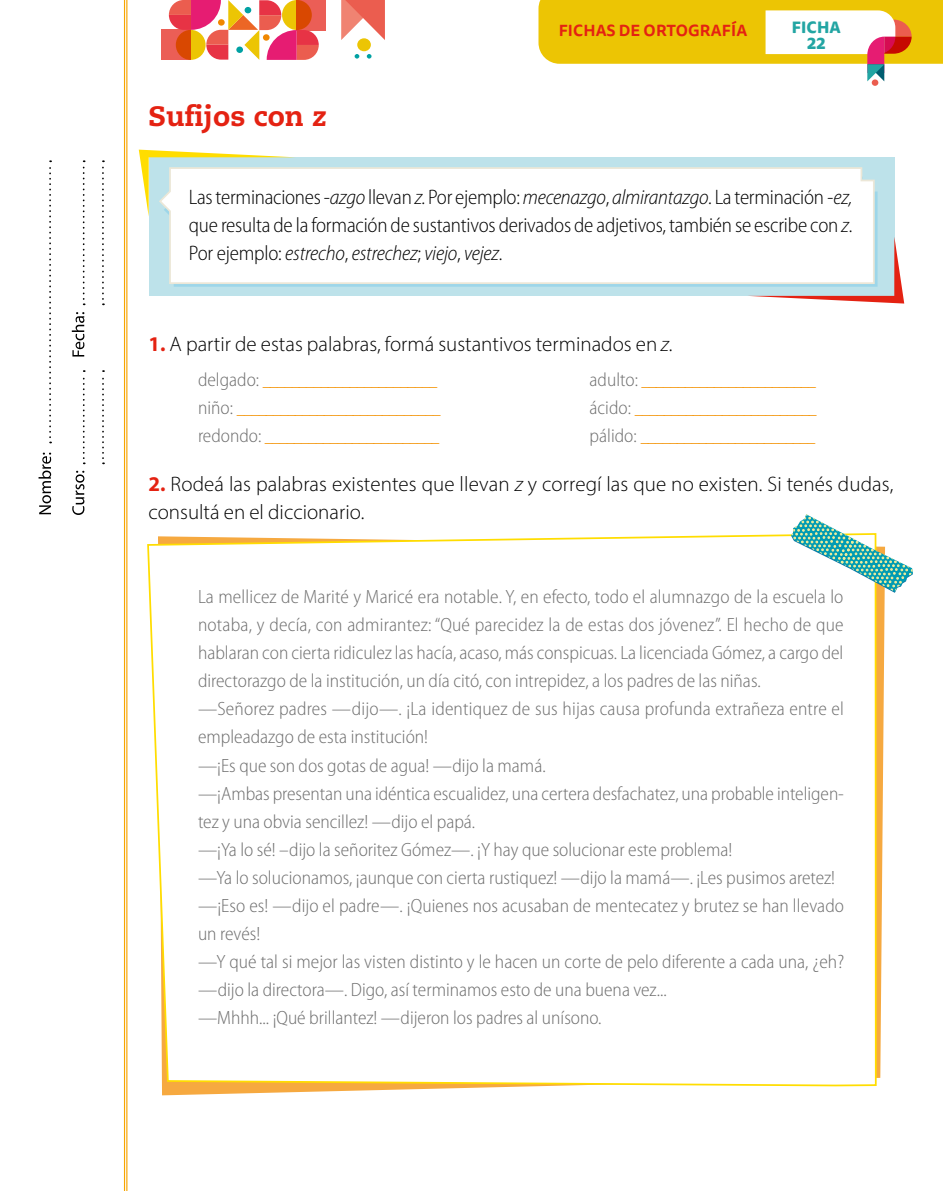
<style>
.page{position:relative;width:943px;height:1191px;background:#fff}
.page>*{position:absolute;margin:0;border:0;box-sizing:border-box;transform-origin:0 0}
.Titulo_Fichas{font:800 28px "Caecilia LT Std";color:#e42212}
.Teoria_Fichas{font:300 semi-condensed 21px/28px "Myriad Pro";letter-spacing:-.01em;color:#000;text-align:justify}
.Consigna_123{font:300 21px/28px "Myriad Pro";color:#000}
.Desarrollo_txt_en_ac{font:300 semi-condensed 19.25px/28px "Myriad Pro";color:#6e6e6e}
.t1{font:800 15.92px/15.6px "Tisa Sans Pro";letter-spacing:.01em;color:#22a5a3;text-align:center}
.Desarrollo_txt_en_ac-2{font:300 semi-condensed 15.75px "Myriad Pro";color:#f39100}
.Desarrollo_txt_en_ac-3{font:300 15.75px "Myriad Pro";color:#f39100}
.t2{font:700 15.75px "Tisa Sans Pro";letter-spacing:.01em;color:#e42212}
.s1{font-style:italic}
.s2{font-weight:700;color:#e42212}
.s3{font-stretch:semi-condensed;font-size:19.25px;color:#6e6e6e}
.s4{font-size:19.25px;color:#6e6e6e}
</style>
<div class="page">
<div style="left:871px;top:79px;width:7px;height:7px;background:#eb5d4f;border-radius:50%"></div>
<svg style="left:538px;top:0;width:405px;height:81px"></svg>
<hr style="left:124px;top:0;width:1px;height:1191px;background:#f7a500">
<hr style="left:126px;top:0;width:1px;height:1191px;background:#f7a500">
<svg style="left:102px;top:370px;width:2px;height:94px"></svg>
<svg style="left:102px;top:160px;width:2px;height:145px"></svg>
<svg style="left:162px;top:593px;width:723px;height:502px"></svg>
<svg style="left:147px;top:534px;width:730px;height:552px"></svg>
<svg style="left:791px;top:514px;width:122px;height:79px"></svg>
<div style="left:149px;top:157px;width:745px;height:139px;background:#bde2ea"></div>
<svg style="left:139px;top:150px;width:156px;height:66px"></svg>
<div style="left:158px;top:166px;width:717px;height:119px;background:#fff"></div>
<svg style="left:747px;top:237px;width:157px;height:66px"></svg>
<div style="left:161px;top:30px;width:30px;height:30px;background:#eb5e56"></div>
<div style="left:296px;top:0;width:30px;height:30px;background:#eb5e56"></div>
<svg style="left:169px;top:0;width:150px;height:60px"></svg>
<div style="left:263px;top:34px;width:6px;height:7px;background:#f08700;border-radius:50%"></div>
<div style="left:236px;top:47px;width:7px;height:6px;background:#00a1a3;border-radius:50%"></div>
<svg style="left:341px;top:0;width:44px;height:40px"></svg>
<div style="left:357px;top:38px;width:14px;height:13px;background:#ecc504;border-radius:50%"></div>
<svg style="left:367px;top:54px;width:4px;height:5px"></svg>
<svg style="left:354px;top:54px;width:5px;height:5px"></svg>
<svg style="left:39px;top:452px;width:12px;height:62px"></svg>
<svg style="left:72px;top:471px;width:12px;height:44px"></svg>
<svg style="left:72px;top:312px;width:12px;height:44px"></svg>
<svg style="left:49px;top:160px;width:2px;height:283px"></svg>
<svg style="left:83px;top:370px;width:2px;height:94px"></svg>
<svg style="left:83px;top:160px;width:2px;height:145px"></svg>
<p class="Titulo_Fichas" style="left:148px;top:99px;width:180px">Sufijos con <span class="s1">z</span></p>
<p class="t2" style="left:559px;top:19px;width:190px">FICHAS DE ORTOGRAFÍA</p>
<p class="t1" style="left:791px;top:20px;width:51px">FICHA<br>22</p>
<p class="Teoria_Fichas" style="left:189px;top:182px;width:665px">Las terminaciones -<span class="s1">azgo</span> llevan <span class="s1">z.</span> Por ejemplo: <span class="s1">mecenazgo</span>, <span class="s1">almirantazgo</span>. La terminación <span class="s1">-ez, </span>que resulta de la formación de sustantivos derivados de adjetivos, también se escribe con <span class="s1">z</span>.<br>Por ejemplo: <span class="s1">estrecho</span>, <span class="s1">estrechez</span>; <span class="s1">viejo</span>, <span class="s1">vejez</span>.</p>
<p class="Consigna_123" style="left:148px;top:330px;width:525px"><span class="s2">1.</span> A partir de estas palabras, formá sustantivos terminados en <span class="s1">z</span>.</p>
<p class="Desarrollo_txt_en_ac-3" style="left:198px;top:371px;width:241px"><span class="s3">delgado:</span> ________________________</p>
<p class="Desarrollo_txt_en_ac-3" style="left:589px;top:371px;width:228px"><span class="s3">adulto:</span> ________________________</p>
<p class="Desarrollo_txt_en_ac-2" style="left:198px;top:400px;width:244px"><span class="s4">niño:</span> ____________________________</p>
<p class="Desarrollo_txt_en_ac-2" style="left:589px;top:400px;width:229px"><span class="s4">ácido:</span> _________________________</p>
<p class="Desarrollo_txt_en_ac-2" style="left:198px;top:428px;width:243px"><span class="s4">redondo:</span> ________________________</p>
<p class="Desarrollo_txt_en_ac-2" style="left:589px;top:428px;width:227px"><span class="s4">pálido:</span> ________________________</p>
<p class="Consigna_123" style="left:148px;top:470px;width:746px"><span class="s2">2.</span> Rodeá las palabras existentes que llevan <span class="s1">z</span> y corregí las que no existen. Si tenés dudas, consultá en el diccionario.</p>
<p class="Desarrollo_txt_en_ac" style="left:198px;top:583px;width:647px;text-align:justify">La mellicez de Marité y Maricé era notable. Y, en efecto, todo el alumnazgo de la escuela lo notaba, y decía, con admirantez: “Qué parecidez la de estas dos jóvenez”. El hecho de que hablaran con cierta ridiculez las hacía, acaso, más conspicuas. La licenciada Gómez, a cargo del directorazgo de la institución, un día citó, con intrepidez, a los padres de las niñas.</p>
<p class="Desarrollo_txt_en_ac" style="left:198px;top:695px;width:647px">—Señorez padres —dijo—. ¡La identiquez de sus hijas causa profunda extrañeza entre el empleadazgo de esta institución!</p>
<p class="Desarrollo_txt_en_ac" style="left:198px;top:751px;width:349px">—¡Es que son dos gotas de agua! —dijo la mamá.</p>
<p class="Desarrollo_txt_en_ac" style="left:198px;top:779px;width:647px">—¡Ambas presentan una idéntica escualidez, una certera desfachatez, una probable inteligen&shy;tez y una obvia sencillez! —dijo el papá.</p>
<p class="Desarrollo_txt_en_ac" style="left:198px;top:835px;width:536px">—¡Ya lo sé! –dijo la señoritez Gómez—. ¡Y hay que solucionar este problema!</p>
<p class="Desarrollo_txt_en_ac" style="left:198px;top:863px;width:638px">—Ya lo solucionamos, ¡aunque con cierta rustiquez! —dijo la mamá—. ¡Les pusimos aretez!</p>
<p class="Desarrollo_txt_en_ac" style="left:198px;top:891px;width:647px">—¡Eso es! —dijo el padre—. ¡Quienes nos acusaban de mentecatez y brutez se han llevado un revés!</p>
<p class="Desarrollo_txt_en_ac" style="left:198px;top:947px;width:647px">—Y qué tal si mejor las visten distinto y le hacen un corte de pelo diferente a cada una, ¿eh? —dijo la directora—. Digo, así terminamos esto de una buena vez...</p>
<p class="Desarrollo_txt_en_ac" style="left:198px;top:1003px;width:405px">—Mhhh... ¡Qué brillantez! —dijeron los padres al unísono.</p>
</div>
